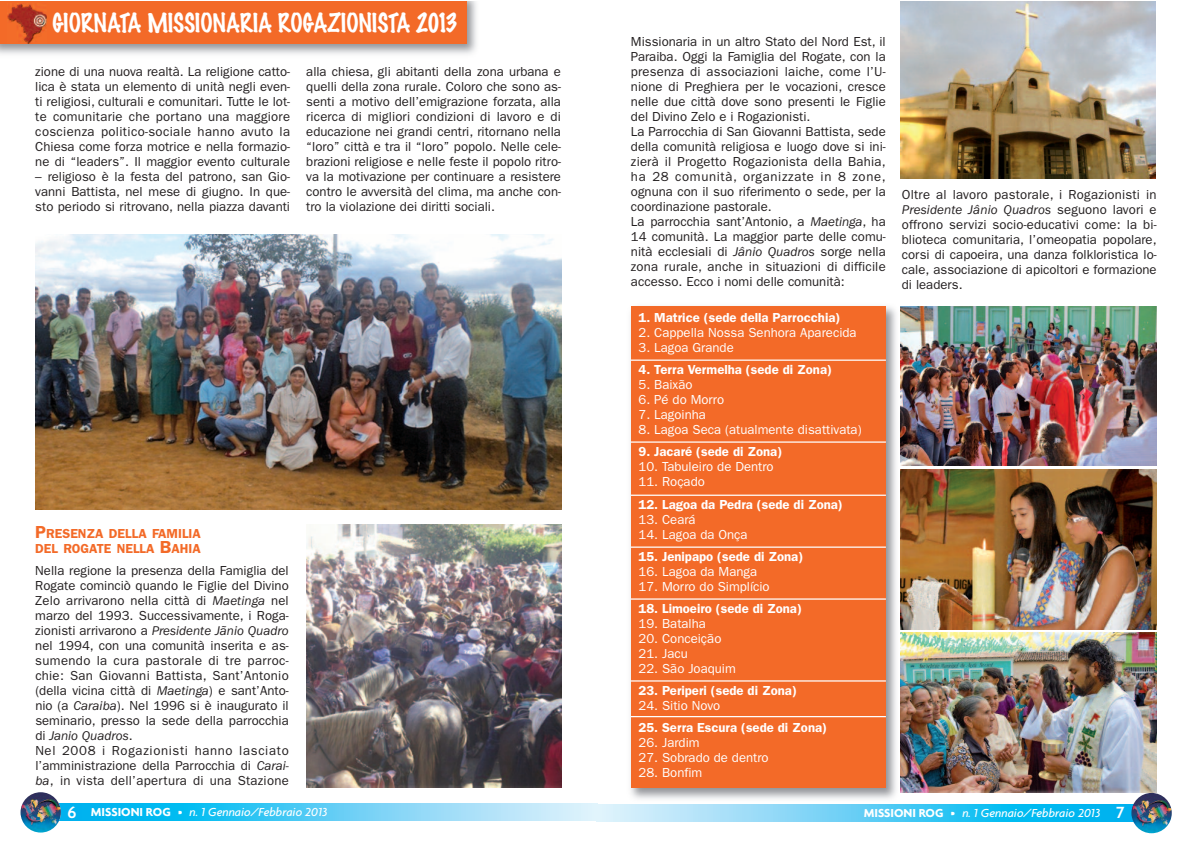
<style>
.page{position:relative;width:1192px;height:853px;background:#fff}
.page>*{position:absolute;margin:0;border:0;box-sizing:border-box;transform-origin:0 0}
.t1{font:23.75px "Marker Board SSK";color:#fff;scale:.94 1}
.t2{font:13.12px/15px "Franklin Gothic";color:#231f20;text-align:justify}
.t3{font:13.12px "Franklin Gothic";color:#fff}
.t4{font:600 13.12px "Franklin Gothic";color:#fff}
.t5{font:600 13.12px/15px "Franklin Gothic";color:#f36a28}
.t6{font:italic 12.5px "Agenda";color:#fff}
.s1{font-size:17.5px}
.s2{font-style:italic}
.s3{font-weight:600;font-style:normal;font-size:17.5px}
.s4{font-weight:700;font-style:normal}
.s5{font-weight:300;font-style:normal}
</style>
<div class="page">
<img style="left:0;top:1px;width:1172px;height:833px">
<h1 class="t1" style="left:52px;top:11px;width:432px">GIORNATA MISSIONARIA ROGAZIONISTA 2013</h1>
<p class="t2" style="left:35px;top:65px;width:256px">zione di una nuova realtà. La religione catto&shy;lica è stata un elemento di unità negli even&shy;ti religiosi, culturali e comunitari. Tutte le lot&shy;te comunitarie che portano una maggiore coscienza politico-sociale hanno avuto la Chiesa come forza motrice e nella formazio&shy;ne di “leaders”. Il maggior evento culturale</p>
<p class="t2" style="left:35px;top:170px;width:256px">– religioso è la festa del patrono, san Gio&shy;vanni Battista, nel mese di giugno. In que&shy;sto periodo si ritrovano, nella piazza davanti</p>
<p class="t2" style="left:306px;top:65px;width:256px">alla chiesa, gli abitanti della zona urbana e quelli della zona rurale. Coloro che sono as&shy;senti a motivo dell’emigrazione forzata, alla ricerca di migliori condizioni di lavoro e di educazione nei grandi centri, ritornano nella “loro” città e tra il “loro” popolo. Nelle cele&shy;brazioni religiose e nelle feste il popolo ritro&shy;va la motivazione per continuare a resistere contro le avversità del clima, ma anche con&shy;tro la violazione dei diritti sociali.</p>
<p class="t5" style="left:35px;top:527px;width:167px"><span class="s1">P</span>RESENZA DELLA FAMILIA<br>DEL ROGATE NELLA <span class="s1">B</span>AHIA</p>
<p class="t2" style="left:35px;top:564px;width:255px;text-align:left">Nella regione la presenza della Famiglia del Rogate cominciò quando le Figlie del Divino Zelo arrivarono nella città di <span class="s2">Maetinga</span> nel marzo del 1993. Successivamente, i Roga&shy;zionisti arrivarono a <span class="s2">Presidente Jãnio Quadro </span>nel 1994, con una comunità inserita e as&shy;sumendo la cura pastorale di tre parroc&shy;chie: San Giovanni Battista, Sant’Antonio (della vicina città di <span class="s2">Maetinga</span>) e sant’Anto&shy;nio (a <span class="s2">Caraiba</span>). Nel 1996 si è inaugurato il seminario, presso la sede della parrocchia di <span class="s2">Janio Quadros</span>.<br>Nel 2008 i Rogazionisti hanno lasciato l’amministrazione della Parrocchia di <span class="s2">Carai&shy;ba</span>, in vista dell’apertura di una Stazione</p>
<p class="t6" style="left:68px;top:807px;width:261px"><span class="s3">6</span> <span class="s4">MISSIONI ROG</span> <span class="s5">•</span> n. 1 Gennaio/Febbraio 2013</p>
<p class="t2" style="left:631px;top:35px;width:256px;text-align:left">Missionaria in un altro Stato del Nord Est, il Paraiba. Oggi la Famiglia del Rogate, con la presenza di associazioni laiche, come l’U&shy;nione di Preghiera per le vocazioni, cresce nelle due città dove sono presenti le Figlie del Divino Zelo e i Rogazionisti.<br>La Parrocchia di San Giovanni Battista, sede della comunità religiosa e luogo dove si ini&shy;zierà il Progetto Rogazionista della Bahia, ha 28 comunità, organizzate in 8 zone, ognuna con il suo riferimento o sede, per la coordinazione pastorale.<br>La parrocchia sant’Antonio, a <span class="s2">Maetinga</span>, ha 14 comunità. La maggior parte delle comu&shy;nità ecclesiali di <span class="s2">Jânio Quadros</span> sorge nella zona rurale, anche in situazioni di difficile accesso. Ecco i nomi delle comunità:</p>
<p class="t4" style="left:638px;top:313px;width:203px">1. Matrice (sede della Parrocchia)</p>
<p class="t3" style="left:638px;top:328px;width:220px">2. Cappella Nossa Senhora Aparecida</p>
<p class="t3" style="left:638px;top:343px;width:97px">3. Lagoa Grande</p>
<p class="t4" style="left:638px;top:365px;width:195px">4. Terra Vermelha (sede di Zona)</p>
<p class="t3" style="left:638px;top:380px;width:56px">5. Baixão</p>
<p class="t3" style="left:638px;top:395px;width:87px">6. Pé do Morro</p>
<p class="t3" style="left:638px;top:410px;width:69px">7. Lagoinha</p>
<p class="t3" style="left:638px;top:425px;width:225px">8. Lagoa Seca (atualmente disattivata)</p>
<p class="t4" style="left:638px;top:447px;width:145px">9. Jacaré (sede di Zona)</p>
<p class="t3" style="left:638px;top:462px;width:137px">10. Tabuleiro de Dentro</p>
<p class="t3" style="left:638px;top:477px;width:68px">11. Roçado</p>
<p class="t4" style="left:638px;top:499px;width:206px">12. Lagoa da Pedra (sede di Zona)</p>
<p class="t3" style="left:638px;top:514px;width:59px">13. Ceará</p>
<p class="t3" style="left:638px;top:529px;width:111px">14. Lagoa da Onça</p>
<p class="t4" style="left:638px;top:552px;width:166px">15. Jenipapo (sede di Zona)</p>
<p class="t3" style="left:638px;top:567px;width:120px">16. Lagoa da Manga</p>
<p class="t3" style="left:638px;top:582px;width:133px">17. Morro do Simplício</p>
<p class="t4" style="left:638px;top:604px;width:165px">18. Limoeiro (sede di Zona)</p>
<p class="t3" style="left:638px;top:619px;width:69px">19. Batalha</p>
<p class="t3" style="left:638px;top:634px;width:84px">20. Conceição</p>
<p class="t3" style="left:638px;top:649px;width:51px">21. Jacu</p>
<p class="t3" style="left:638px;top:664px;width:99px">22. São Joaquim</p>
<p class="t4" style="left:638px;top:686px;width:160px">23. Periperi (sede di Zona)</p>
<p class="t3" style="left:638px;top:701px;width:83px">24. Sitio Novo</p>
<p class="t4" style="left:638px;top:723px;width:190px">25. Serra Escura (sede di Zona)</p>
<p class="t3" style="left:638px;top:738px;width:63px">26. Jardim</p>
<p class="t3" style="left:638px;top:753px;width:132px">27. Sobrado de dentro</p>
<p class="t3" style="left:638px;top:768px;width:65px">28. Bonfim</p>
<p class="t2" style="left:901px;top:188px;width:256px">Oltre al lavoro pastorale, i Rogazionisti in <span class="s2">Presidente Jânio Quadros</span> seguono lavori e offrono servizi socio-educativi come: la bi&shy;blioteca comunitaria, l’omeopatia popolare, corsi di capoeira, una danza folkloristica lo&shy;cale, associazione di apicoltori e formazione di leaders.</p>
<p class="t6" style="left:863px;top:808px;width:262px"><span class="s4">MISSIONI ROG</span> <span class="s5">•</span> n. 1 Gennaio/Febbraio 2013 <span class="s3">7</span></p>
</div>
